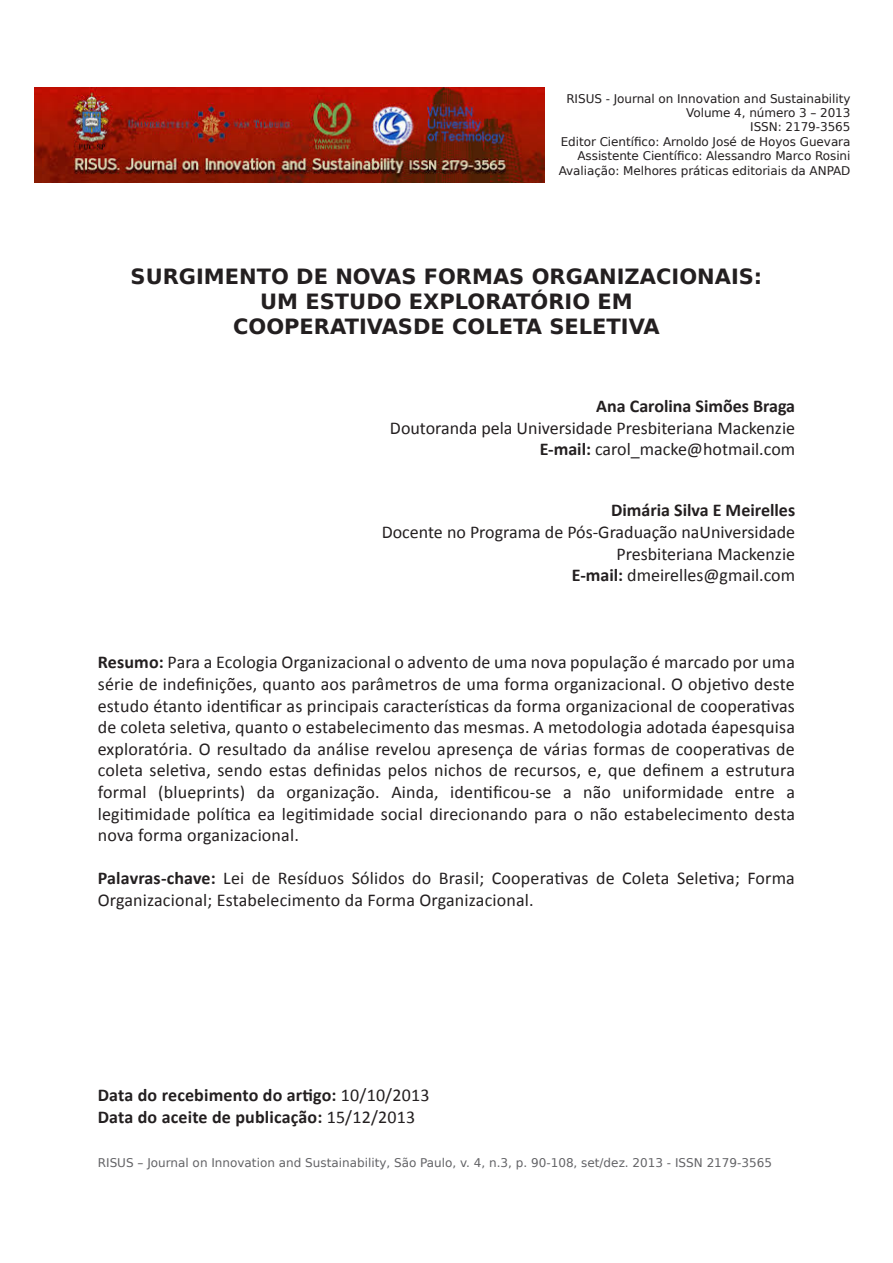
<style>
.page{position:relative;width:893px;height:1263px;background:#fff}
.page>*{position:absolute;margin:0;border:0;box-sizing:border-box;transform-origin:0 0}
.Título{font:700 21px "DejaVu Sans";color:#231f20}
.Resumo{font:18px/21.6px "Calibri";letter-spacing:.01em;color:#231f20;text-align:justify}
.Sobre_o_autor{font:18px/21.6px "Calibri";color:#231f20;text-align:right}
.Resumo-2{font:700 18px "Calibri";letter-spacing:.01em;color:#231f20}
.Sobre_o_autor-2{font:700 18px "Calibri";color:#231f20}
.t1{font:12px "DejaVu Sans";letter-spacing:-.005em;color:#231f20}
.t2{font:12px "DejaVu Sans";color:#636366}
.s1{font-weight:700}
.s2{font-weight:400}
</style>
<div class="page">
<img style="left:34px;top:87px;width:510px;height:96px">
<p class="t1" style="left:566px;top:89px;width:286px">RISUS - Journal on Innovation and Sustainability</p>
<p class="t1" style="left:686px;top:103px;width:166px">Volume 4, número 3 – 2013</p>
<p class="t1" style="left:750px;top:117px;width:102px">ISSN: 2179-3565</p>
<p class="t1" style="left:561px;top:132px;width:291px">Editor Científico: Arnoldo José de Hoyos Guevara</p>
<p class="t1" style="left:577px;top:146px;width:275px">Assistente Científico: Alessandro Marco Rosini</p>
<p class="t1" style="left:559px;top:161px;width:293px">Avaliação: Melhores práticas editoriais da ANPAD</p>
<p class="Título" style="left:131px;top:259px;width:633px">SURGIMENTO DE NOVAS FORMAS ORGANIZACIONAIS:</p>
<p class="Título" style="left:260px;top:284px;width:374px">UM ESTUDO EXPLORATÓRIO EM</p>
<p class="Título" style="left:233px;top:309px;width:428px">COOPERATIVASDE COLETA SELETIVA</p>
<p class="Sobre_o_autor-2" style="left:596px;top:395px;width:200px">Ana Carolina Simões Braga</p>
<p class="Sobre_o_autor" style="left:390px;top:417px;width:407px">Doutoranda pela Universidade Presbiteriana Mackenzie</p>
<p class="Sobre_o_autor" style="left:540px;top:439px;width:257px"><span class="s1">E-mail:</span> carol_macke@hotmail.com</p>
<p class="Sobre_o_autor-2" style="left:611px;top:499px;width:186px">Dimária Silva E Meirelles</p>
<p class="Sobre_o_autor" style="left:382px;top:521px;width:415px">Docente no Programa de Pós-Graduação naUniversidade<br>Presbiteriana Mackenzie</p>
<p class="Sobre_o_autor" style="left:572px;top:564px;width:225px"><span class="s1">E-mail:</span> dmeirelles@gmail.com</p>
<p class="Resumo" style="left:98px;top:652px;width:699px"><span class="s1">Resumo:</span> Para a Ecologia Organizacional o advento de uma nova população é marcado por uma série de indefinições, quanto aos parâmetros de uma forma organizacional. O objetivo deste estudo étanto identificar as principais características da forma organizacional de cooperativas de coleta seletiva, quanto o estabelecimento das mesmas. A metodologia adotada éapesquisa exploratória. O resultado da análise revelou apresença de várias formas de cooperativas de coleta seletiva, sendo estas definidas pelos nichos de recursos, e, que definem a estrutura formal (blueprints) da organização. Ainda, identificou-se a não uniformidade entre a legitimidade política ea legitimidade social direcionando para o não estabelecimento desta nova forma organizacional.</p>
<p class="Resumo" style="left:98px;top:868px;width:699px"><span class="s1">Palavras-chave:</span> Lei de Resíduos Sólidos do Brasil; Cooperativas de Coleta Seletiva; Forma<br>Organizacional; Estabelecimento da Forma Organizacional.</p>
<p class="Resumo-2" style="left:98px;top:1083px;width:333px">Data do recebimento do artigo: <span class="s2">10/10/2013</span></p>
<p class="Resumo-2" style="left:98px;top:1105px;width:319px">Data do aceite de publicação: <span class="s2">15/12/2013</span></p>
<p class="t2" style="left:98px;top:1153px;width:676px">RISUS – Journal on Innovation and Sustainability, São Paulo, v. 4, n.3, p. 90-108, set/dez. 2013 - ISSN 2179-3565</p>
</div>
